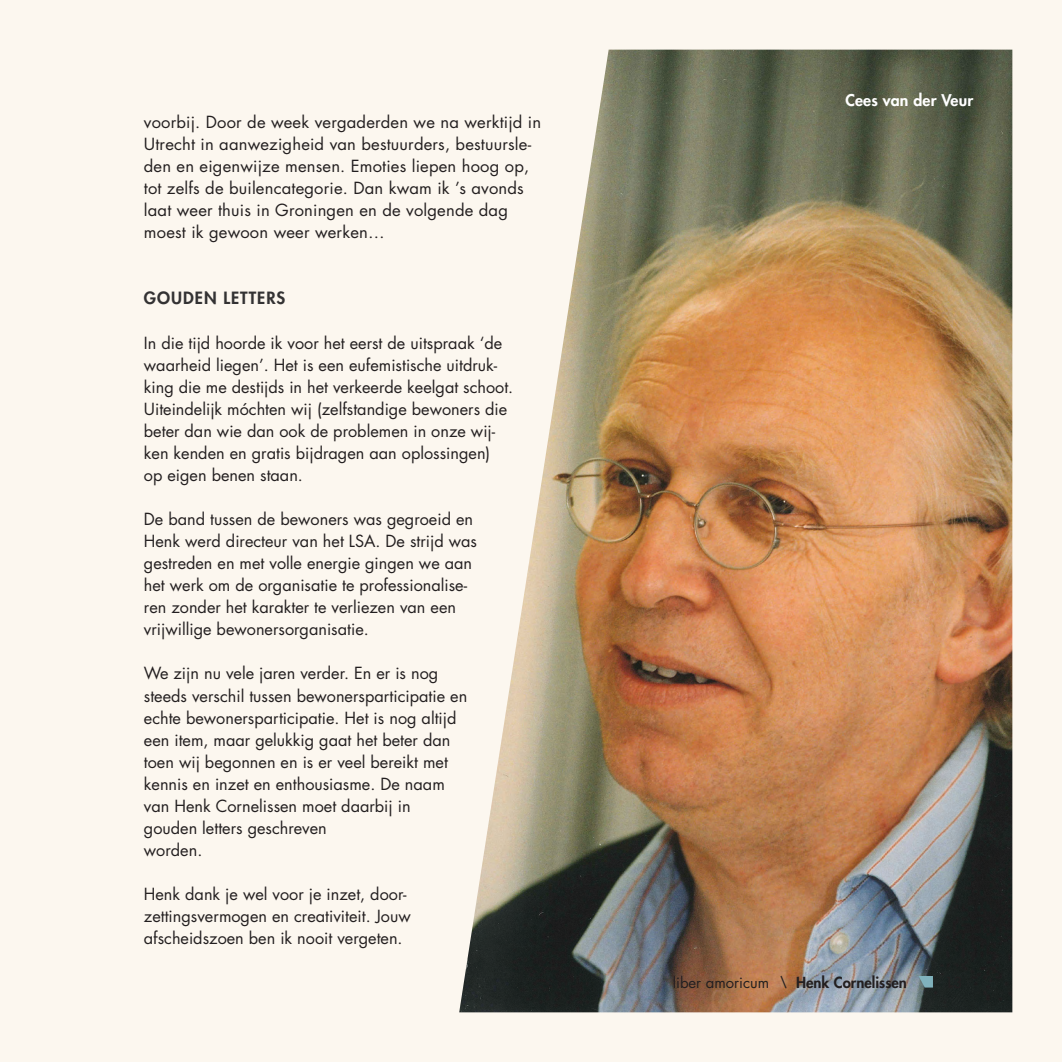
<style>
.page{position:relative;width:1062px;height:1062px;background:#fff}
.page>*{position:absolute;margin:0;border:0;box-sizing:border-box;transform-origin:0 0}
.Koppen{font:800 16.45px "Futura Std";letter-spacing:.06em;color:#333233}
.Tekst{font:16.28px/22.1px "Futura Std";color:#231f20}
.bijschrift_foto{font:800 15.75px "Futura Std";letter-spacing:.01em;color:#fff}
.Bijschrift{font:800 14.88px "Futura Std";color:#231f20}
.s1{font-weight:400}
.s2{font-weight:400;font-style:italic}
</style>
<div class="page">
<div style="left:10px;top:0;width:1052px;height:1062px;background:#fcf7ef"></div>
<div style="left:0;top:0;width:10px;height:1062px;background:#fcf7ef"></div>
<img style="left:459px;top:50px;width:553px;height:962px">
<svg style="left:918px;top:976px;width:15px;height:11px"></svg>
<p class="Tekst" style="left:144px;top:111px;width:399px">voorbij. Door de week vergaderden we na werktijd in Utrecht in aanwezigheid van bestuurders, bestuursle&shy;den en eigenwijze mensen. Emoties liepen hoog op, tot zelfs de builencategorie. Dan kwam ik ’s avonds laat weer thuis in Groningen en de volgende dag moest ik gewoon weer werken…</p>
<p class="Koppen" style="left:144px;top:288px;width:143px">GOUDEN LETTERS</p>
<p class="Tekst" style="left:144px;top:332px;width:371px">In die tijd hoorde ik voor het eerst de uitspraak ‘de waarheid liegen’. Het is een eufemistische uitdruk&shy;king die me destijds in het verkeerde keelgat schoot.<br>Uiteindelijk móchten wij (zelfstandige bewoners die beter dan wie dan ook de problemen in onze wij&shy;ken kenden en gratis bijdragen aan oplossingen)<br>op eigen benen staan.</p>
<p class="Tekst" style="left:144px;top:508px;width:335px">De band tussen de bewoners was gegroeid en Henk werd directeur van het LSA. De strijd was gestreden en met volle energie gingen we aan het werk om de organisatie te professionalise&shy;ren zonder het karakter te verliezen van een vrijwillige bewonersorganisatie.</p>
<p class="Tekst" style="left:144px;top:662px;width:325px">We zijn nu vele jaren verder. En er is nog steeds verschil tussen bewonersparticipatie en echte bewonersparticipatie. Het is nog altijd een item, maar gelukkig gaat het beter dan toen wij begonnen en is er veel bereikt met kennis en inzet en enthousiasme. De naam van Henk Cornelissen moet daarbij in gouden letters geschreven<br>worden.</p>
<p class="Tekst" style="left:144px;top:883px;width:268px">Henk dank je wel voor je inzet, door&shy;zettingsvermogen en creativiteit. Jouw afscheidszoen ben ik nooit vergeten.</p>
<p class="bijschrift_foto" style="left:845px;top:90px;width:129px">Cees van der Veur</p>
<p class="Bijschrift" style="left:672px;top:972px;width:236px"><span class="s1">liber amoricum</span> <span class="s2">\</span> Henk Cornelissen</p>
</div>
